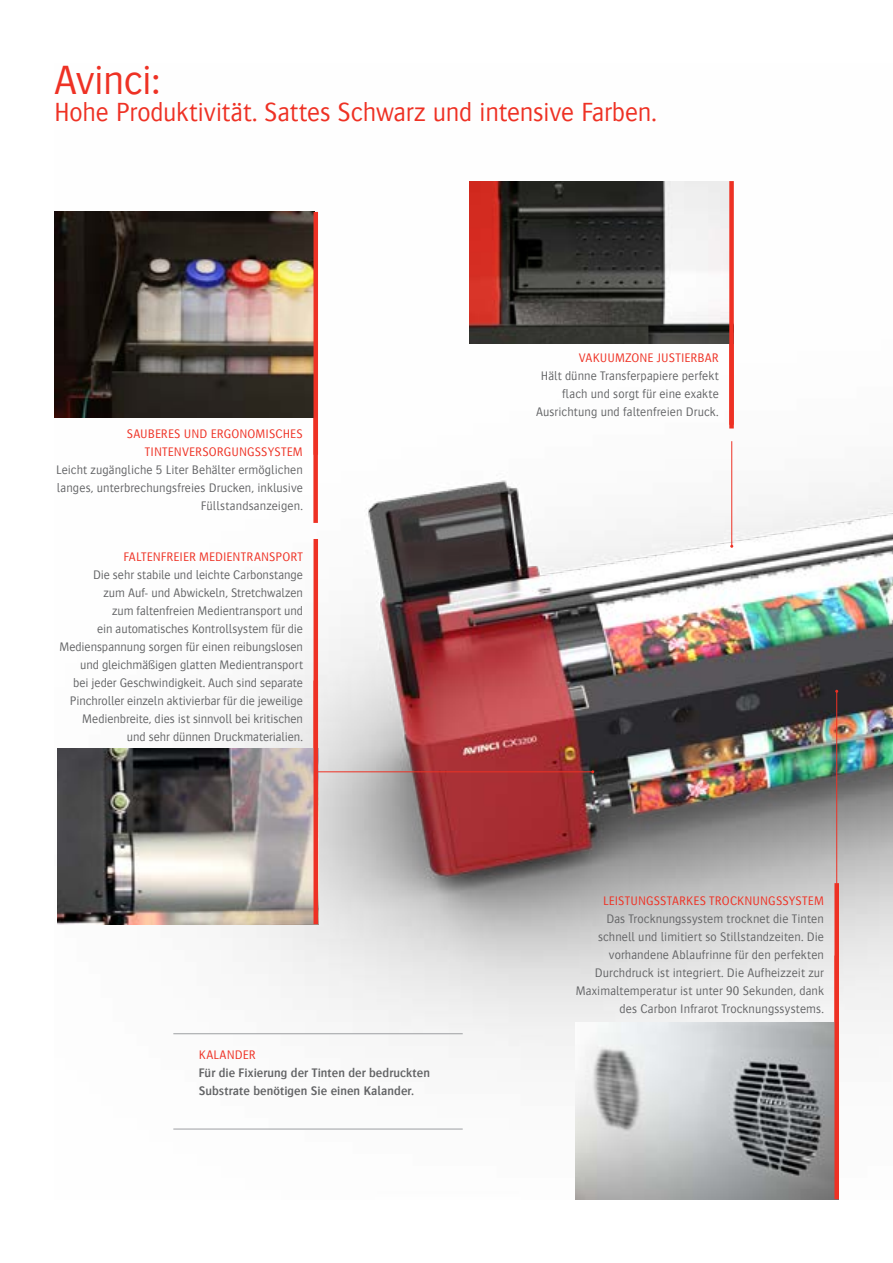
<style>
.page{position:relative;width:893px;height:1263px;background:#fff}
.page>*{position:absolute;margin:0;border:0;box-sizing:border-box;transform-origin:0 0}
.t1{font:300 42px "Bosis For Agfa";letter-spacing:-.015em;color:#ee3124}
.t2{font:300 27px "Bosis For Agfa";letter-spacing:-.01em;color:#ee3124}
.t3{font:300 12.75px/18px "Bosis For Agfa";color:#636466;text-align:right}
.t4{font:300 12.75px/18px "Bosis For Agfa";letter-spacing:.01em;color:#ee3124;text-align:right}
.t5{font:600 12.75px/18px "Bosis For Agfa";letter-spacing:.005em;color:#636466}
</style>
<div class="page">
<img style="left:54px;top:181px;width:839px;height:948px">
<div style="left:834px;top:883px;width:5px;height:143px;background:#ee3124"></div>
<hr style="left:173px;top:1033px;width:290px;height:1px;background:#9d9fa2">
<hr style="left:173px;top:1129px;width:290px;height:1px;background:#9d9fa2">
<img style="left:575px;top:1023px;width:259px;height:176px">
<div style="left:834px;top:955px;width:5px;height:244px;background:#ee3124"></div>
<hr style="left:314px;top:539px;width:4px;height:214px;background:#ee3124">
<img style="left:57px;top:749px;width:257px;height:175px">
<hr style="left:314px;top:680px;width:4px;height:244px;background:#ee3124">
<hr style="left:318px;top:771px;width:275px;height:1px;background:#ee3124">
<hr style="left:836px;top:691px;width:1px;height:225px;background:#ee3124">
<hr style="left:731px;top:441px;width:1px;height:105px;background:#ee3124">
<div style="left:729px;top:340px;width:5px;height:88px;background:#ee3124"></div>
<img style="left:470px;top:182px;width:259px;height:161px">
<div style="left:729px;top:181px;width:5px;height:244px;background:#ee3124"></div>
<div style="left:313px;top:416px;width:5px;height:107px;background:#ee3124"></div>
<img style="left:54px;top:212px;width:260px;height:205px">
<hr style="left:314px;top:212px;width:4px;height:243px;background:#ee3124">
<h1 class="t1" style="left:54px;top:58px;width:108px">Avinci:</h1>
<h2 class="t2" style="left:54px;top:98px;width:604px">Hohe Produktivität. Sattes Schwarz und intensive Farben.</h2>
<p class="t4" style="left:127px;top:425px;width:177px">SAUBERES UND ERGONOMISCHES<br>TINTENVERSORGUNGSSYSTEM</p>
<p class="t3" style="left:56px;top:461px;width:248px">Leicht zugängliche 5 Liter Behälter ermöglichen langes, unterbrechungsfreies Drucken, inklusive<br>Füllstandsanzeigen.</p>
<p class="t4" style="left:123px;top:547px;width:181px">FALTENFREIER MEDIENTRANSPORT</p>
<p class="t3" style="left:59px;top:565px;width:245px">Die sehr stabile und leichte Carbonstange<br>zum Auf- und Abwickeln, Stretchwalzen<br>zum faltenfreien Medientransport und<br>ein automatisches Kontrollsystem für die Medienspannung sorgen für einen reibungslosen und gleichmäßigen glatten Medientransport<br>bei jeder Geschwindigkeit. Auch sind separate Pinchroller einzeln aktivierbar für die jeweilige Medienbreite, dies ist sinnvoll bei kritischen<br>und sehr dünnen Druckmaterialien.</p>
<p class="t4" style="left:199px;top:1045px;width:58px">KALANDER</p>
<p class="t5" style="left:199px;top:1063px;width:233px">Für die Fixierung der Tinten der bedruckten<br>Substrate benötigen Sie einen Kalander.</p>
<p class="t4" style="left:579px;top:348px;width:141px">VAKUUMZONE JUSTIERBAR</p>
<p class="t3" style="left:536px;top:366px;width:184px">Hält dünne Transferpapiere perfekt flach und sorgt für eine exakte<br>Ausrichtung und faltenfreien Druck.</p>
<p class="t4" style="left:603px;top:891px;width:222px">LEISTUNGSSTARKES TROCKNUNGSSYSTEM</p>
<p class="t3" style="left:576px;top:909px;width:250px">Das Trocknungssystem trocknet die Tinten schnell und limitiert so Stillstandzeiten. Die vorhandene Ablaufrinne für den perfekten Durchdruck ist integriert. Die Aufheizzeit zur Maximaltemperatur ist unter 90 Sekunden, dank des Carbon Infrarot Trocknungssystems.</p>
</div>
